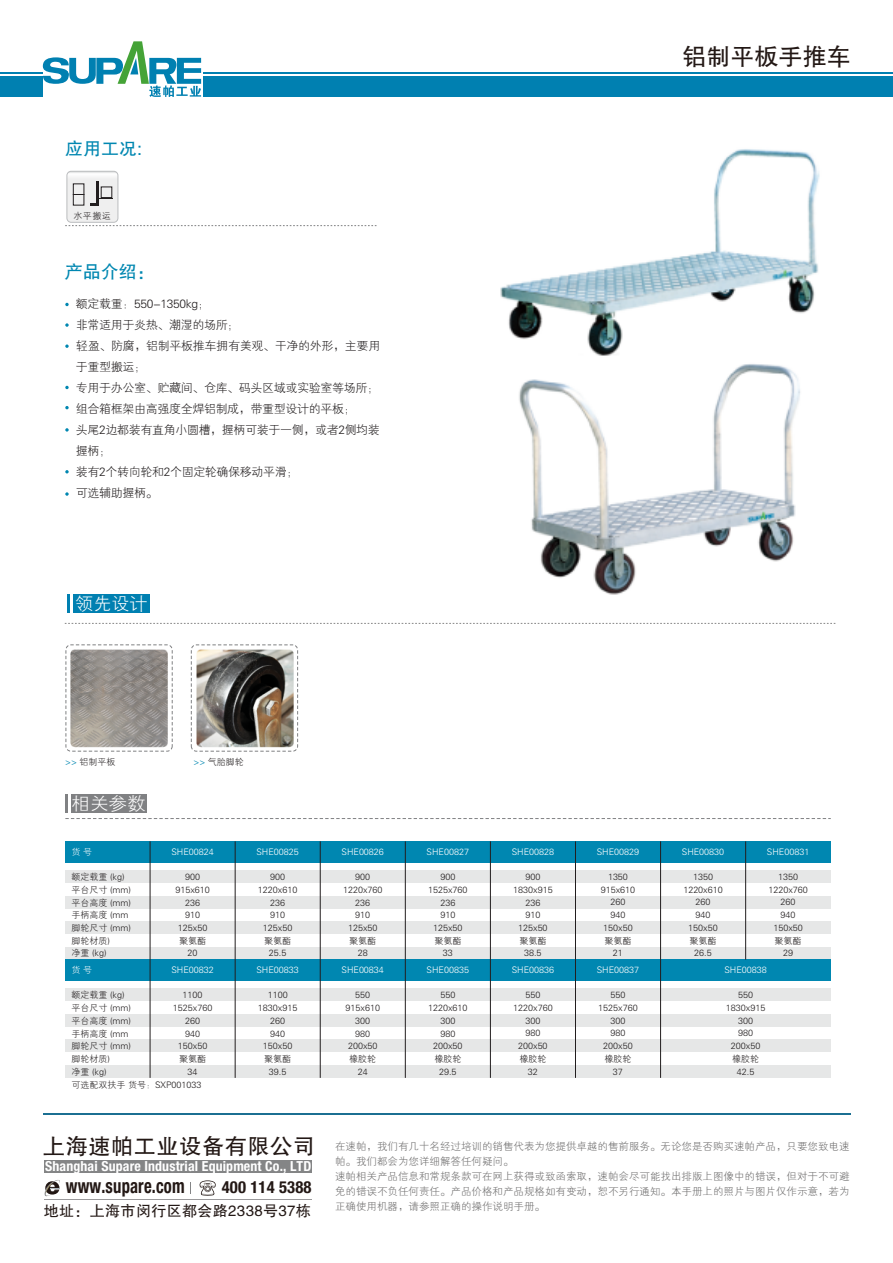
<style>
.page{position:relative;width:893px;height:1263px;background:#fff}
.page>*{position:absolute;margin:0;border:0;box-sizing:border-box;transform-origin:0 0}
.t1{font:24px "FZHTJW GB1 0";color:#231815}
.t2{font:22.2px "FZHTJW GB1 0";letter-spacing:.025em;color:#231815}
.t3{font:700 condensed 19.95px "Helvetica Neue LT Pro";letter-spacing:.01em;color:#231815;scale:.83 1}
.t4{font:18px "FZHTJW GB1 0";color:#0087b1}
.t5{font:18px "FZXH1 JW GB1 0";color:#fff}
.t6{font:700 condensed 16.65px "Helvetica Neue LT Pro";letter-spacing:.01em;color:#231815}
.t7{font:15px "FZHTJW GB1 0";letter-spacing:.025em;color:#231815}
.t8{font:700 condensed 13.8px "Helvetica Neue LT Pro";letter-spacing:.01em;color:#fff}
.t9{font:12px/21px "FZXH1 JW GB1 0";letter-spacing:-.03em;color:#221e1f}
.t10{font:10.5px/15px "FZXH1 JW GB1 0";color:#6d6c6c}
.t11{font:9px/12.8px "FZXH1 JW GB1 0";color:#221e1f;text-align:center}
.t12{font:9px "FZXH1 JW GB1 0";color:#fff}
.s1{color:#0087b1}
</style>
<div class="page">
<img style="left:65px;top:646px;width:229px;height:105px">
<svg style="left:42px;top:41px;width:159px;height:56px"></svg>
<div style="left:204px;top:77px;width:689px;height:20px;background:#0080b1"></div>
<hr style="left:204px;top:72px;width:689px;height:1px;background:#0080b1">
<div style="left:0;top:77px;width:43px;height:20px;background:#0080b1"></div>
<hr style="left:0;top:72px;width:43px;height:1px;background:#0080b1">
<hr style="left:43px;top:1114px;width:807px;height:1px;background:#1b6f92">
<div style="left:44px;top:1160px;width:268px;height:12px;background:#848586"></div>
<hr style="left:44px;top:1199px;width:268px;height:1px;background:#9a999b">
<svg style="left:199px;top:1180px;width:17px;height:16px"></svg>
<svg style="left:44px;top:1180px;width:16px;height:17px"></svg>
<svg style="left:65px;top:623px;width:771px;height:1px"></svg>
<div style="left:73px;top:595px;width:77px;height:18px;background:#0080b1"></div>
<hr style="left:67px;top:595px;width:3px;height:18px;background:#0080b1">
<svg style="left:65px;top:818px;width:766px;height:1px"></svg>
<div style="left:71px;top:794px;width:75px;height:18px;background:#808183"></div>
<hr style="left:65px;top:794px;width:3px;height:18px;background:#808183">
<svg style="left:65px;top:171px;width:312px;height:55px"></svg>
<svg style="left:65px;top:303px;width:4px;height:3px"></svg>
<svg style="left:65px;top:323px;width:4px;height:4px"></svg>
<svg style="left:65px;top:344px;width:4px;height:4px"></svg>
<svg style="left:65px;top:406px;width:4px;height:3px"></svg>
<svg style="left:65px;top:386px;width:4px;height:3px"></svg>
<svg style="left:65px;top:428px;width:4px;height:4px"></svg>
<svg style="left:65px;top:470px;width:4px;height:3px"></svg>
<svg style="left:65px;top:492px;width:4px;height:4px"></svg>
<div style="left:66px;top:644px;width:107px;height:107px;border:1px dashed #808183;border-radius:5px"></div>
<div style="left:191px;top:644px;width:107px;height:107px;border:1px dashed #808183;border-radius:5px"></div>
<div style="left:65px;top:870px;width:766px;height:13px;background:#e6e7e7"></div>
<div style="left:65px;top:896px;width:766px;height:12px;background:#e6e7e7"></div>
<div style="left:65px;top:921px;width:766px;height:13px;background:#e6e7e7"></div>
<div style="left:65px;top:947px;width:766px;height:12px;background:#e6e7e7"></div>
<div style="left:65px;top:841px;width:766px;height:22px;background:#0087b1"></div>
<div style="left:65px;top:988px;width:766px;height:13px;background:#e6e7e7"></div>
<div style="left:65px;top:1014px;width:766px;height:13px;background:#e6e7e7"></div>
<div style="left:65px;top:1039px;width:766px;height:13px;background:#e6e7e7"></div>
<div style="left:65px;top:1065px;width:766px;height:13px;background:#e6e7e7"></div>
<div style="left:65px;top:960px;width:766px;height:21px;background:#0087b1"></div>
<hr style="left:150px;top:841px;width:1px;height:237px;background:#221e1f">
<hr style="left:235px;top:841px;width:1px;height:237px;background:#221e1f">
<hr style="left:320px;top:841px;width:1px;height:237px;background:#221e1f">
<hr style="left:405px;top:841px;width:1px;height:237px;background:#221e1f">
<hr style="left:490px;top:841px;width:1px;height:237px;background:#221e1f">
<hr style="left:575px;top:841px;width:1px;height:237px;background:#221e1f">
<hr style="left:660px;top:841px;width:1px;height:237px;background:#221e1f">
<hr style="left:745px;top:841px;width:1px;height:119px;background:#221e1f">
<img style="left:500px;top:149px;width:320px;height:446px">
<h3 class="t4" style="left:65px;top:139px;width:78px">应用工况:</h3>
<p class="t11" style="left:74px;top:209px;width:39px">水平搬运</p>
<h3 class="t4" style="left:65px;top:262px;width:91px">产品介绍：</h3>
<h3 class="t9" style="left:76px;top:293px;width:306px">额定载重：550-1350kg；<br>非常适用于炎热、潮湿的场所；<br>轻盈、防腐，铝制平板推车拥有美观、干净的外形，主要用于重型搬运；<br>专用于办公室、贮藏间、仓库、码头区域或实验室等场所；组合箱框架由高强度全焊铝制成，带重型设计的平板；<br>头尾2边都装有直角小圆槽，握柄可装于一侧，或者2侧均装握柄；<br>装有2个转向轮和2个固定轮确保移动平滑；<br>可选辅助握柄。</h3>
<h3 class="t5" style="left:75px;top:594px;width:73px">领先设计</h3>
<h1 class="t1" style="left:683px;top:44px;width:169px">铝制平板手推车</h1>
<p class="t11" style="left:65px;top:756px;width:52px"><span class="s1">&gt;&gt;</span> 铝制平板</p>
<p class="t11" style="left:194px;top:756px;width:52px"><span class="s1">&gt;&gt;</span> 气胎脚轮</p>
<h3 class="t5" style="left:72px;top:794px;width:76px">相关参数</h3>
<p class="t12" style="left:72px;top:847px;width:22px">货 号</p>
<p class="t11" style="left:72px;top:871px;width:61px;text-align:left">额定载重 (kg)平台尺寸 (mm)平台高度 (mm)手柄高度 (mm脚轮尺寸 (mm)脚轮材质)<br>净重 (kg)</p>
<p class="t12" style="left:72px;top:965px;width:22px">货 号</p>
<p class="t11" style="left:72px;top:989px;width:61px;text-align:left">额定载重 (kg)平台尺寸 (mm)平台高度 (mm)手柄高度 (mm脚轮尺寸 (mm)脚轮材质)<br>净重 (kg)</p>
<p class="t12" style="left:171px;top:847px;width:44px">SHE00824</p>
<p class="t11" style="left:175px;top:871px;width:36px">900<br>915x610<br>236<br>910<br>125x50聚氨酯<br>20</p>
<p class="t12" style="left:171px;top:965px;width:44px">SHE00832</p>
<p class="t11" style="left:173px;top:989px;width:41px">1100<br>1525x760<br>260<br>940<br>150x50聚氨酯<br>34</p>
<p class="t11" style="left:72px;top:1079px;width:131px">可选配双扶手 货号：SXP001033</p>
<p class="t12" style="left:256px;top:847px;width:44px">SHE00825</p>
<p class="t11" style="left:258px;top:871px;width:41px">900<br>1220x610<br>236<br>910<br>125x50聚氨酯<br>25.5</p>
<p class="t12" style="left:256px;top:965px;width:44px">SHE00833</p>
<p class="t11" style="left:258px;top:989px;width:41px">1100<br>1830x915<br>260<br>940<br>150x50聚氨酯<br>39.5</p>
<p class="t12" style="left:342px;top:847px;width:44px">SHE00826</p>
<p class="t11" style="left:343px;top:871px;width:41px">900<br>1220x760<br>236<br>910<br>125x50聚氨酯<br>28</p>
<p class="t12" style="left:342px;top:965px;width:44px">SHE00834</p>
<p class="t11" style="left:346px;top:989px;width:36px">550<br>915x610<br>300<br>980<br>200x50橡胶轮<br>24</p>
<p class="t12" style="left:427px;top:847px;width:44px">SHE00827</p>
<p class="t11" style="left:428px;top:871px;width:41px">900<br>1525x760<br>236<br>910<br>125x50聚氨酯<br>33</p>
<p class="t12" style="left:427px;top:965px;width:44px">SHE00835</p>
<p class="t11" style="left:428px;top:989px;width:41px">550<br>1220x610<br>300<br>980<br>200x50橡胶轮<br>29.5</p>
<p class="t12" style="left:512px;top:847px;width:44px">SHE00828</p>
<p class="t11" style="left:513px;top:871px;width:41px">900<br>1830x915<br>236<br>910<br>125x50聚氨酯<br>38.5</p>
<p class="t12" style="left:512px;top:965px;width:44px">SHE00836</p>
<p class="t11" style="left:513px;top:989px;width:41px">550<br>1220x760<br>300<br>980<br>200x50橡胶轮<br>32</p>
<p class="t12" style="left:597px;top:847px;width:44px">SHE00829</p>
<p class="t11" style="left:601px;top:871px;width:36px">1350<br>915x610<br>260<br>940<br>150x50聚氨酯<br>21</p>
<p class="t12" style="left:597px;top:965px;width:44px">SHE00837</p>
<p class="t11" style="left:598px;top:989px;width:41px">550<br>1525x760<br>300<br>980<br>200x50橡胶轮<br>37</p>
<p class="t12" style="left:682px;top:846px;width:44px">SHE00830</p>
<p class="t11" style="left:683px;top:871px;width:41px">1350<br>1220x610<br>260<br>940<br>150x50聚氨酯<br>26.5</p>
<p class="t12" style="left:767px;top:846px;width:44px">SHE00831</p>
<p class="t11" style="left:768px;top:871px;width:41px">1350<br>1220x760<br>260<br>940<br>150x50聚氨酯<br>29</p>
<p class="t12" style="left:724px;top:965px;width:44px">SHE00838</p>
<p class="t11" style="left:726px;top:989px;width:41px">550<br>1830x915<br>300<br>980<br>200x50橡胶轮<br>42.5</p>
<h2 class="t2" style="left:43px;top:1134px;width:274px">上海速帕工业设备有限公司</h2>
<h3 class="t8" style="left:45px;top:1157px;width:268px">Shanghai Supare Industrial Equipment Co., LTD</h3>
<h3 class="t3" style="left:66px;top:1174px;width:145px">www.supare.com</h3>
<h3 class="t6" style="left:222px;top:1177px;width:91px">400 114 5388</h3>
<h3 class="t7" style="left:44px;top:1202px;width:269px">地址：上海市闵行区都会路2338号37栋</h3>
<p class="t10" style="left:335px;top:1139px;width:516px">在速帕，我们有几十名经过培训的销售代表为您提供卓越的售前服务。无论您是否购买速帕产品，只要您致电速帕。我们都会为您详细解答任何疑问。<br>速帕相关产品信息和常规条款可在网上获得或致函索取，速帕会尽可能找出排版上图像中的错误，但对于不可避免的错误不负任何责任。产品价格和产品规格如有变动，恕不另行通知。本手册上的照片与图片仅作示意，若为正确使用机器，请参照正确的操作说明手册。</p>
</div>
